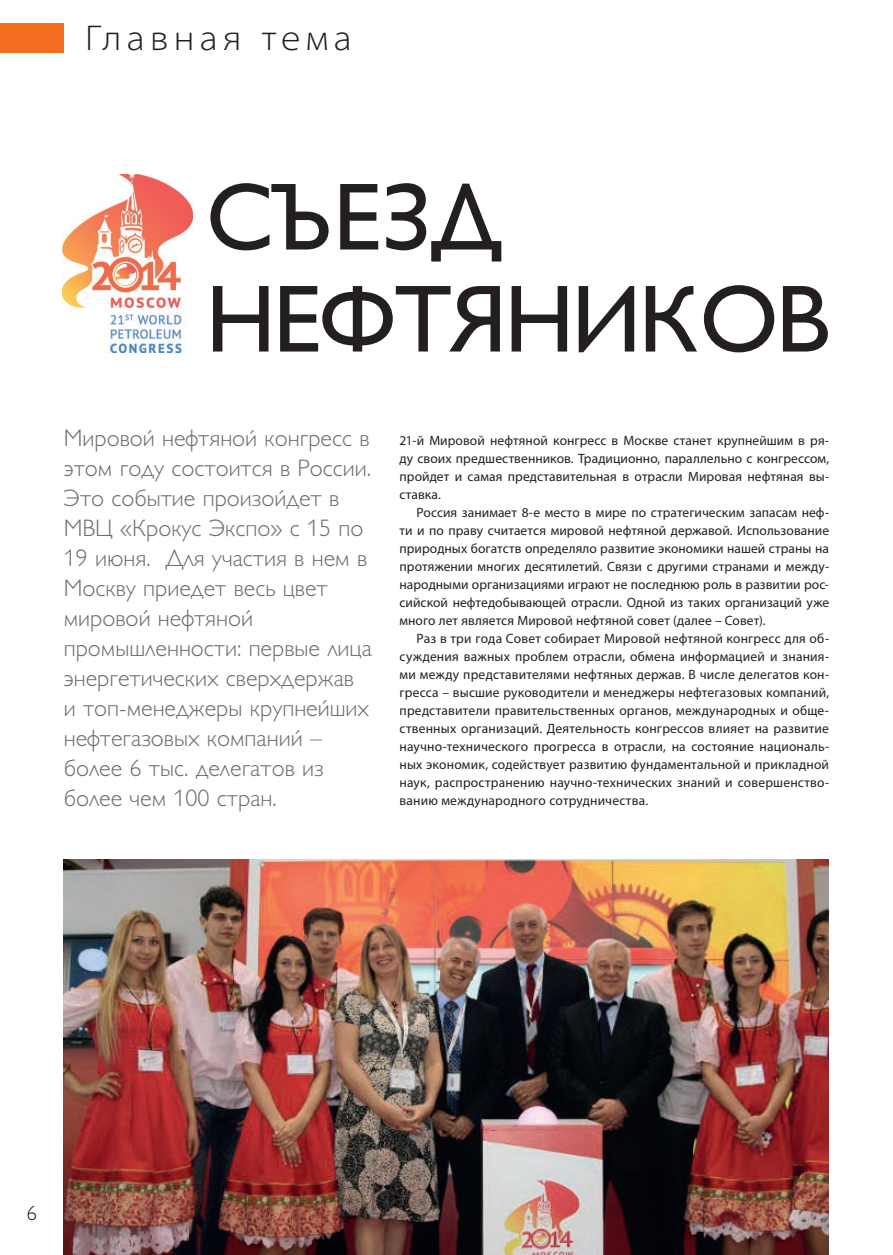
<style>
.page{position:relative;width:893px;height:1255px;background:#fff}
.page>*{position:absolute;margin:0;border:0;box-sizing:border-box;transform-origin:0 0}
.t1{font:96px/102px "Gill Sans C";letter-spacing:-.03em;color:#231f20}
.t2{font:300 semi-expanded 36px "Myriad Pro";letter-spacing:.15em;color:#231f20}
.t3{font:24px/30px "Gill Sans Light C";color:#6c6d70}
.t4{font:21px "Gill Sans Light C";color:#231f20}
.t5{font:13.5px/18px "Myriad Pro";letter-spacing:.01em;color:#231f20;text-align:justify}
</style>
<div class="page">
<div style="left:0;top:23px;width:64px;height:30px;background:#f36e21"></div>
<img style="left:62px;top:174px;width:130px;height:179px">
<img style="left:64px;top:859px;width:765px;height:395px">
<h2 class="t2" style="left:85px;top:25px;width:268px">Главная тема</h2>
<h1 class="t1" style="left:206px;top:177px;width:625px">СЪЕЗД<br>НЕФТЯНИКОВ</h1>
<p class="t3" style="left:64px;top:425px;width:310px">Мировой нефтяной конгресс в этом году состоится в России.<br>Это событие произойдет в<br>МВЦ «Крокус Экспо» с 15 по<br>19 июня. Для участия в нем в<br>Москву приедет весь цвет мировой нефтяной промышленности: первые лица энергетических сверхдержав и топ-менеджеры крупнейших нефтегазовых компаний – более 6 тыс. делегатов из более чем 100 стран.</p>
<p class="t5" style="left:400px;top:433px;width:431px">21-й Мировой нефтяной конгресс в Москве станет крупнейшим в ря&shy;ду своих предшественников. Традиционно, параллельно с конгрессом, пройдет и самая представительная в отрасли Мировая нефтяная вы&shy;ставка.</p>
<p class="t5" style="left:400px;top:505px;width:431px;text-indent:17px">Россия занимает 8-е место в мире по стратегическим запасам неф&shy;ти и по праву считается мировой нефтяной державой. Использование природных богатств определяло развитие экономики нашей страны на протяжении многих десятилетий. Связи с другими странами и между&shy;народными организациями играют не последнюю роль в развитии рос&shy;сийской нефтедобывающей отрасли. Одной из таких организаций уже много лет является Мировой нефтяной совет (далее – Совет).</p>
<p class="t5" style="left:400px;top:631px;width:431px;text-indent:17px">Раз в три года Совет собирает Мировой нефтяной конгресс для об&shy;суждения важных проблем отрасли, обмена информацией и знания&shy;ми между представителями нефтяных держав. В числе делегатов кон&shy;гресса – высшие руководители и менеджеры нефтегазовых компаний, представители правительственных органов, международных и обще&shy;ственных организаций. Деятельность конгрессов влияет на развитие научно-технического прогресса в отрасли, на состояние националь&shy;ных экономик, содействует развитию фундаментальной и прикладной наук, распространению научно-технических знаний и совершенство&shy;ванию международного сотрудничества.</p>
<h3 class="t4" style="left:27px;top:1205px;width:12px">6</h3>
</div>
